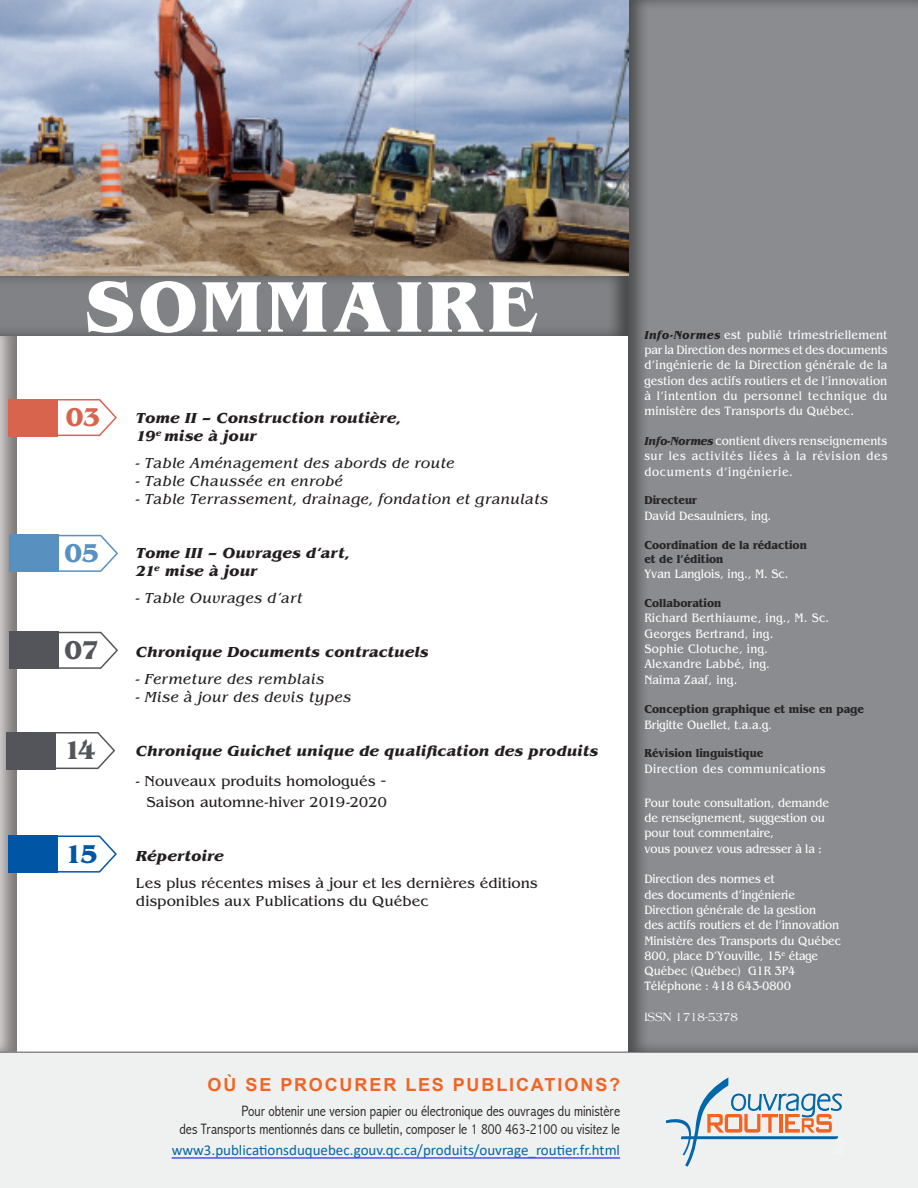
<style>
.page{position:relative;width:918px;height:1188px;background:#fff}
.page>*{position:absolute;margin:0;border:0;box-sizing:border-box;transform-origin:0 0}
.sommaire_texte{font:700 75px "Benguiat";letter-spacing:.07em;color:#fff}
.sommaire_texte-2{font:700 27px "Benguiat";color:#54555a}
.sommaire_texte-3{font:700 27px "Benguiat";color:#d8644d}
.sommaire_texte-4{font:700 27px "Benguiat";color:#0155a5}
.sommaire_texte-5{font:700 27px "Benguiat";color:#5890bf}
.sommaire_texte-6{font:700 18px "Arial";letter-spacing:.105em;color:#f26522}
.Texte_du_sommaire_20{font:italic 15px "Benguiat";color:#231f20}
.Texte_du_sommaire_20-2{font:italic 700 15px/18px "Benguiat";letter-spacing:.005em;color:#231f20}
.Texte_du_sommaire_20-3{font:15px/21px "Benguiat";color:#231f20;text-align:right}
.texte_spécial{font:300 condensed 15px "Abadi";color:#231f20}
.hyperlien{font:15px "Calibri";color:#0067aa}
.note_spéciale{font:12.75px/15.3px "Benguiat";letter-spacing:-.01em;color:#fff;scale:.9 1}
.note_spéciale-2{font:12.75px "Benguiat";letter-spacing:.02em;color:#fff;scale:.9 1}
.note_spéciale-3{font:12.75px "Benguiat";letter-spacing:.04em;color:#fff;scale:.9 1}
.note_spéciale-4{font:12.75px "Americana";color:#fff;scale:.9 1}
.note_spéciale-5{font:700 12px/14.4px "Benguiat";color:#282526;scale:.9 1}
.s1{font-family:"Humanist 777 BT Light B";font-size:18px}
.s2{font-weight:700;font-style:italic;font-size:12px;color:#231f20}
.s3{font-weight:700;font-style:italic;font-size:12px;color:#282526}
</style>
<div class="page">
<div style="left:0;top:327px;width:18px;height:726px;background:#231f20;opacity:.5"></div>
<div style="left:0;top:1053px;width:918px;height:135px;background:#eff0f0"></div>
<svg style="left:667px;top:1077px;width:175px;height:90px"></svg>
<hr style="left:0;top:1052px;width:918px;height:1px;background:#8a8a8e">
<hr style="left:172px;top:1158px;width:448px;height:1px;background:#00f">
<div style="left:616px;top:0;width:302px;height:1052px;background:#231f20;opacity:.5"></div>
<svg style="left:8px;top:398px;width:109px;height:39px"></svg>
<div style="left:8px;top:399px;width:50px;height:37px;background:#d8644d"></div>
<div style="left:0;top:274px;width:628px;height:64px;background:#231f20;opacity:.5"></div>
<svg style="left:6px;top:731px;width:110px;height:39px"></svg>
<div style="left:6px;top:732px;width:50px;height:37px;background:#54555a"></div>
<svg style="left:8px;top:835px;width:109px;height:38px"></svg>
<div style="left:8px;top:836px;width:50px;height:37px;background:#0155a5"></div>
<svg style="left:9px;top:534px;width:109px;height:39px"></svg>
<div style="left:9px;top:535px;width:50px;height:37px;background:#5890bf"></div>
<img style="left:0;top:0;width:628px;height:275px">
<svg style="left:9px;top:631px;width:109px;height:39px"></svg>
<div style="left:9px;top:632px;width:50px;height:37px;background:#54555a"></div>
<p class="sommaire_texte" style="left:85px;top:264px;width:455px">SOMMAIRE</p>
<p class="sommaire_texte-3" style="left:66px;top:402px;width:36px">03</p>
<p class="sommaire_texte-5" style="left:64px;top:538px;width:36px">05</p>
<p class="sommaire_texte-2" style="left:64px;top:635px;width:36px">07</p>
<p class="sommaire_texte-2" style="left:63px;top:735px;width:35px">14</p>
<p class="sommaire_texte-4" style="left:64px;top:838px;width:35px">15</p>
<p class="Texte_du_sommaire_20-2" style="left:136px;top:409px;width:267px">Tome II – Construction routière,<br>19<sup>e</sup> mise à jour</p>
<p class="Texte_du_sommaire_20" style="left:136px;top:454px;width:320px">- Table Aménagement des abords de route</p>
<p class="Texte_du_sommaire_20" style="left:136px;top:472px;width:209px">- Table Chaussée en enrobé</p>
<p class="Texte_du_sommaire_20" style="left:136px;top:490px;width:414px">- Table Terrassement, drainage, fondation et granulats</p>
<p class="Texte_du_sommaire_20-2" style="left:136px;top:544px;width:216px">Tome III – Ouvrages d‘art,<br>21<sup>e</sup> mise à jour</p>
<p class="Texte_du_sommaire_20" style="left:136px;top:589px;width:168px">- Table Ouvrages d‘art</p>
<p class="Texte_du_sommaire_20-2" style="left:136px;top:643px;width:294px">Chronique Documents contractuels</p>
<p class="Texte_du_sommaire_20" style="left:136px;top:670px;width:190px">- Fermeture des remblais</p>
<p class="Texte_du_sommaire_20" style="left:136px;top:688px;width:217px">- Mise à jour des devis types</p>
<p class="Texte_du_sommaire_20-2" style="left:136px;top:742px;width:464px">Chronique Guichet unique de qualification des produits</p>
<p class="Texte_du_sommaire_20-3" style="left:136px;top:770px;width:253px">- Nouveaux produits homologués <span class="s1">-<br></span>Saison automne-hiver 2019-2020</p>
<p class="Texte_du_sommaire_20-2" style="left:136px;top:847px;width:89px">Répertoire</p>
<p class="Texte_du_sommaire_20-3" style="left:136px;top:874px;width:403px;line-height:18px;text-align:left">Les plus récentes mises à jour et les dernières éditions disponibles aux Publications du Québec</p>
<p class="sommaire_texte-6" style="left:208px;top:1072px;width:414px">OÙ SE PROCURER LES PUBLICATIONS?</p>
<p class="texte_spécial" style="left:242px;top:1102px;width:380px">Pour obtenir une version papier ou électronique des ouvrages du ministère</p>
<p class="texte_spécial" style="left:180px;top:1120px;width:442px">des Transports mentionnés dans ce bulletin, composer le 1 800 463-2100 ou visitez le</p>
<p class="hyperlien" style="left:172px;top:1140px;width:450px">www3.publicationsduquebec.gouv.qc.ca/produits/ouvrage_routier.fr.html</p>
<p class="note_spéciale" style="left:644px;top:327px;width:272px;text-align:justify"><span class="s2">Info-Normes</span> est publié trimestriellement par la Direction des normes et des documents d’ingénierie de la Direction générale de la gestion des actifs routiers et de l’innovation à l’intention du personnel technique du ministère des Transports du Québec.</p>
<p class="note_spéciale" style="left:644px;top:433px;width:272px;text-align:justify"><span class="s3">Info-Normes</span> contient divers renseignements sur les activités liées à la révision des documents d’ingénierie.</p>
<p class="note_spéciale-5" style="left:644px;top:493px;width:60px">Directeur</p>
<p class="note_spéciale" style="left:644px;top:508px;width:143px">David Desaulniers, ing.</p>
<p class="note_spéciale-5" style="left:644px;top:537px;width:182px">Coordination de la rédaction et de l’édition</p>
<p class="note_spéciale" style="left:644px;top:567px;width:162px">Yvan Langlois, ing., M. Sc.</p>
<p class="note_spéciale-5" style="left:644px;top:596px;width:87px">Collaboration</p>
<p class="note_spéciale-2" style="left:644px;top:611px;width:207px">Richard Berthiaume, ing., M. Sc.</p>
<p class="note_spéciale-2" style="left:644px;top:626px;width:145px">Georges Bertrand, ing.</p>
<p class="note_spéciale-2" style="left:644px;top:642px;width:139px">Sophie Clotuche, ing.</p>
<p class="note_spéciale-2" style="left:644px;top:657px;width:141px">Alexandre Labbé, ing.</p>
<p class="note_spéciale-2" style="left:644px;top:672px;width:105px">Naïma Zaaf, ing.</p>
<p class="note_spéciale-5" style="left:644px;top:702px;width:246px">Conception graphique et mise en page</p>
<p class="note_spéciale" style="left:644px;top:717px;width:143px">Brigitte Ouellet, t.a.a.g.</p>
<p class="note_spéciale-5" style="left:644px;top:746px;width:134px">Révision linguistique</p>
<p class="note_spéciale-3" style="left:644px;top:761px;width:203px">Direction des communications</p>
<p class="note_spéciale" style="left:644px;top:795px;width:207px">Pour toute consultation, demande de renseignement, suggestion ou pour tout commentaire,<br>vous pouvez vous adresser à la :</p>
<p class="note_spéciale" style="left:644px;top:872px;width:169px">Direction des normes et des documents d’ingénierie</p>
<p class="note_spéciale" style="left:644px;top:902px;width:218px">Direction générale de la gestion<br>des actifs routiers et de l’innovation</p>
<p class="note_spéciale" style="left:644px;top:933px;width:220px">Ministère des Transports du Québec</p>
<p class="note_spéciale" style="left:644px;top:948px;width:195px">800, place D’Youville, 15<sup>e</sup> étage<br>Québec (Québec) G1R 3P4</p>
<p class="note_spéciale" style="left:644px;top:979px;width:165px">Téléphone : 418 643-0800</p>
<p class="note_spéciale-4" style="left:644px;top:1010px;width:105px">ISSN 1718-5378</p>
</div>
